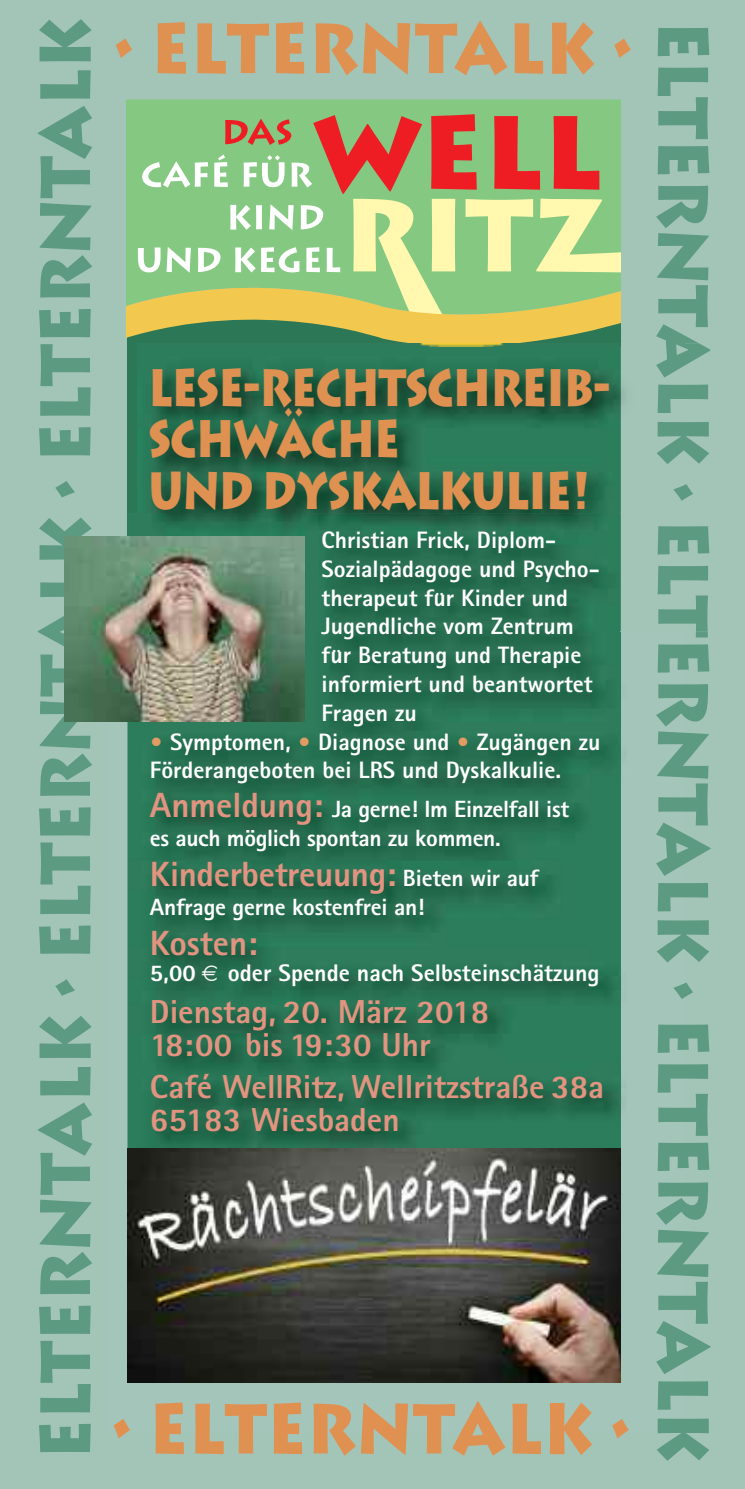
<style>
.page{position:relative;width:745px;height:1489px;background:#fff}
.page>*{position:absolute;margin:0;border:0;box-sizing:border-box;transform-origin:0 0}
.t1{font:900 70px "Lithos";letter-spacing:.005em;color:#5d9a82;scale:.9 1}
.t2{font:900 70px "Lithos";letter-spacing:.005em;color:#df9151;scale:.9 1}
.t3{font:900 52px/52px "Lithos";letter-spacing:-.025em;color:#df9151;scale:.8 1}
.t4{font:800 35px "Rotis Sans Serif";letter-spacing:-.01em;color:#e29480}
.t5{font:800 33.25px/32.5px "Rotis Sans Serif";color:#e29480}
.t6{font:800 24px "Rotis Sans Serif";color:#fff}
.t7{font:800 23.75px/28.8px "Rotis Sans Serif";color:#fff}
.t8{font:800 23.5px/28.8px "Rotis Sans Serif";letter-spacing:-.015em;color:#fff}
.s1{font-family:"Cochin";font-weight:400}
.s2{color:#e29c63}
.s3{font-size:35px;color:#e29480}
.s4{font-size:23.5px;color:#fff}
</style>
<div class="page">
<div style="left:0;top:0;width:744px;height:1488px;background:#a3c5b7"></div>
<div style="left:126px;top:99px;width:494px;height:15px;background:#84c882"></div>
<svg style="left:126px;top:114px;width:494px;height:232px;background:#abb979"></svg>
<img style="left:137px;top:344px;width:488px;height:169px">
<img style="left:137px;top:344px;width:483px;height:2px">
<img style="left:684px;top:344px;width:26px;height:287px">
<img style="left:656px;top:344px;width:28px;height:157px">
<img style="left:64px;top:536px;width:43px;height:185px">
<img style="left:107px;top:631px;width:577px;height:802px">
<img style="left:107px;top:513px;width:197px;height:208px">
<img style="left:304px;top:631px;width:316px;height:90px">
<img style="left:655px;top:642px;width:29px;height:65px">
<img style="left:113px;top:1400px;width:515px;height:33px">
<img style="left:304px;top:513px;width:317px;height:118px">
<img style="left:657px;top:526px;width:27px;height:98px">
<img style="left:128px;top:1148px;width:492px;height:233px">
<svg style="left:202px;top:965px;width:15px;height:15px"></svg>
<h1 class="t1" style="left:25px;top:1458px;width:1602px;rotate:-90deg">ELTERNTALK • ELTERNTALK • ELTERNTALK</h1>
<h1 class="t2" style="left:113px;top:8px;width:578px">• ELTERNTALK •</h1>
<h1 class="t1" style="left:723px;top:21px;width:1602px;rotate:90deg">ELTERNTALK • ELTERNTALK • ELTERNTALK</h1>
<h2 class="t3" style="left:148px;top:361px;width:578px">LESE-RECHTSCHREIB-<br>SCHWÄCHE<br>UND DYSKALKULIE!</h2>
<p class="t7" style="left:321px;top:528px;width:279px">Christian Frick, Diplom-<br>Sozialpädagoge und Psycho&shy;therapeut fu<span class="s1">̈</span>r Kinder und<br>Jugendliche vom Zentrum fu<span class="s1">̈</span>r Beratung und Therapie informiert und beantwortet<br>Fragen zu</p>
<p class="t7" style="left:150px;top:729px;width:451px"><span class="s2">•</span> Symptomen, <span class="s2">•</span> Diagnose und <span class="s2">•</span> Zugängen zu<br>Förderangeboten bei LRS und Dyskalkulie.</p>
<p class="t8" style="left:150px;top:797px;width:420px"><span class="s3">Anmeldung:</span> Ja gerne! Im Einzelfall ist es auch möglich spontan zu kommen.</p>
<h3 class="t4" style="left:150px;top:861px;width:390px">Kinderbetreuung: <span class="s4">Bieten wir auf</span></h3>
<p class="t8" style="left:150px;top:894px;width:276px">Anfrage gerne kostenfrei an!</p>
<h3 class="t4" style="left:150px;top:930px;width:109px">Kosten:</h3>
<p class="t6" style="left:150px;top:964px;width:47px">5,00</p>
<p class="t6" style="left:228px;top:964px;width:373px">oder Spende nach Selbsteinschätzung</p>
<h3 class="t5" style="left:150px;top:999px;width:341px">Dienstag, 20. März 2018<br>18:00 bis 19:30 Uhr</h3>
<h3 class="t5" style="left:150px;top:1074px;width:455px">Café WellRitz, Wellritzstraße 38a<br>65183 Wiesbaden</h3>
<h1 class="t2" style="left:111px;top:1388px;width:578px">• ELTERNTALK •</h1>
</div>
